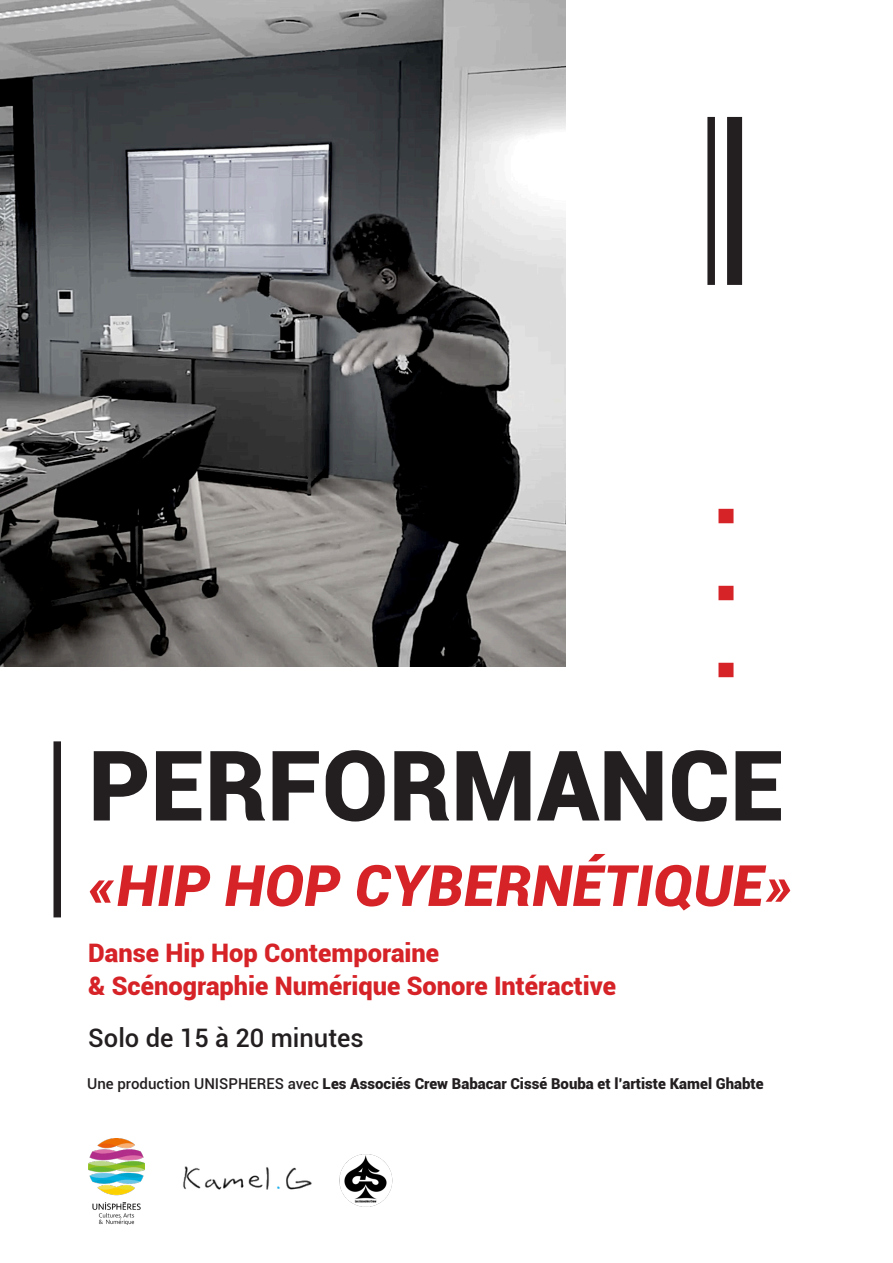
<style>
.page{position:relative;width:893px;height:1263px;background:#fff}
.page>*{position:absolute;margin:0;border:0;box-sizing:border-box;transform-origin:0 0}
.t1{font:900 97.5px "Roboto";color:#231f20}
.t2{font:italic 900 57px "Roboto";color:#d62328}
.t3{font:900 25.5px "Roboto";color:#d62328}
.t4{font:500 25.5px "Roboto";color:#231f20}
.t5{font:900 15px "Roboto";color:#231f20}
.s1{font-weight:500}
</style>
<div class="page">
<img style="left:0;top:0;width:566px;height:666px">
<div style="left:707px;top:117px;width:8px;height:168px;background:#231f20"></div>
<div style="left:727px;top:117px;width:15px;height:168px;background:#231f20"></div>
<div style="left:718px;top:509px;width:15px;height:14px;background:#d62328"></div>
<div style="left:718px;top:586px;width:15px;height:14px;background:#d62328"></div>
<div style="left:718px;top:663px;width:15px;height:14px;background:#d62328"></div>
<img style="left:183px;top:1166px;width:129px;height:24px">
<img style="left:339px;top:1154px;width:54px;height:53px">
<div style="left:53px;top:741px;width:8px;height:176px;background:#231f20"></div>
<img style="left:88px;top:1139px;width:57px;height:86px">
<p class="t1" style="left:88px;top:717px;width:698px">PERFORMANCE</p>
<p class="t2" style="left:87px;top:845px;width:708px">«HIP HOP CYBERNÉTIQUE»</p>
<p class="t3" style="left:88px;top:935px;width:352px">Danse Hip Hop Contemporaine</p>
<p class="t3" style="left:88px;top:968px;width:529px">&amp; Scénographie Numérique Sonore Intéractive</p>
<p class="t4" style="left:88px;top:1020px;width:277px">Solo de 15 à 20 minutes</p>
<p class="t5" style="left:87px;top:1072px;width:678px"><span class="s1">Une production UNISPHERES avec</span> Les Associés Crew Babacar Cissé Bouba et l’artiste Kamel Ghabte</p>
</div>
